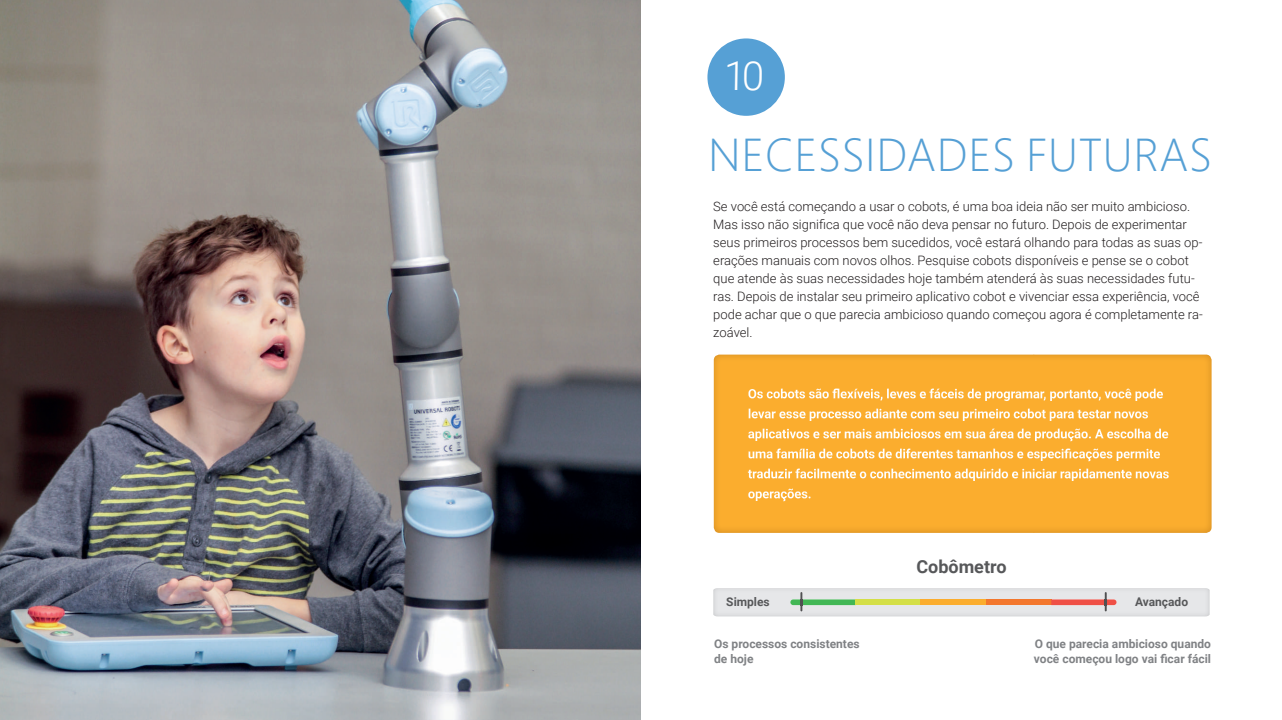
<style>
.page{position:relative;width:1282px;height:720px;background:#fff}
.page>*{position:absolute;margin:0;border:0;box-sizing:border-box;transform-origin:0 0}
.t1{font:300 46px "Segoe UI";letter-spacing:.015em;color:#56a0d5}
.t2{font:300 40px "Roboto";color:#fff}
.t3{font:700 18px "Roboto";color:#57585a}
.t4{font:300 13px/18px "Roboto";color:#231f20}
.t5{font:700 12px/15px "Roboto";color:#808285}
.t6{font:700 12px "Roboto";color:#57585a}
</style>
<div class="page">
<img style="left:0;top:0;width:641px;height:720px">
<img style="left:713px;top:355px;width:498px;height:178px">
<img style="left:748px;top:388px;width:415px;height:13px">
<img style="left:748px;top:409px;width:400px;height:12px">
<img style="left:748px;top:429px;width:420px;height:12px">
<img style="left:748px;top:448px;width:412px;height:13px">
<img style="left:747px;top:468px;width:422px;height:13px">
<img style="left:748px;top:489px;width:62px;height:12px">
<div style="left:855px;top:599px;width:65px;height:6px;background:#d4df47"></div>
<div style="left:920px;top:599px;width:66px;height:6px;background:#fbad2e"></div>
<div style="left:986px;top:599px;width:65px;height:6px;background:#f3772d"></div>
<svg style="left:790px;top:592px;width:65px;height:19px"></svg>
<svg style="left:1051px;top:592px;width:65px;height:19px"></svg>
<div style="left:707px;top:38px;width:77px;height:78px;background:#56a0d5;border-radius:50%"></div>
<h2 class="t2" style="left:723px;top:47px;width:43px">10</h2>
<h1 class="t1" style="left:708px;top:111px;width:505px">NECESSIDADES FUTURAS</h1>
<p class="t4" style="left:713px;top:196px;width:491px">Se você está começando a usar o cobots, é uma boa ideia não ser muito ambicioso.<br>Mas isso não significa que você não deva pensar no futuro. Depois de experimentar seus primeiros processos bem sucedidos, você estará olhando para todas as suas op&shy;erações manuais com novos olhos. Pesquise cobots disponíveis e pense se o cobot que atende às suas necessidades hoje também atenderá às suas necessidades futu&shy;ras. Depois de instalar seu primeiro aplicativo cobot e vivenciar essa experiência, você pode achar que o que parecia ambicioso quando começou agora é completamente ra&shy;zoável.</p>
<h3 class="t3" style="left:916px;top:554px;width:92px">Cobômetro</h3>
<p class="t6" style="left:726px;top:594px;width:45px">Simples</p>
<p class="t6" style="left:1134px;top:594px;width:55px">Avançado</p>
<p class="t5" style="left:714px;top:636px;width:147px">Os processos consistentes de hoje</p>
<p class="t5" style="left:1033px;top:636px;width:179px">O que parecia ambicioso quando você começou logo vai ficar fácil</p>
</div>
